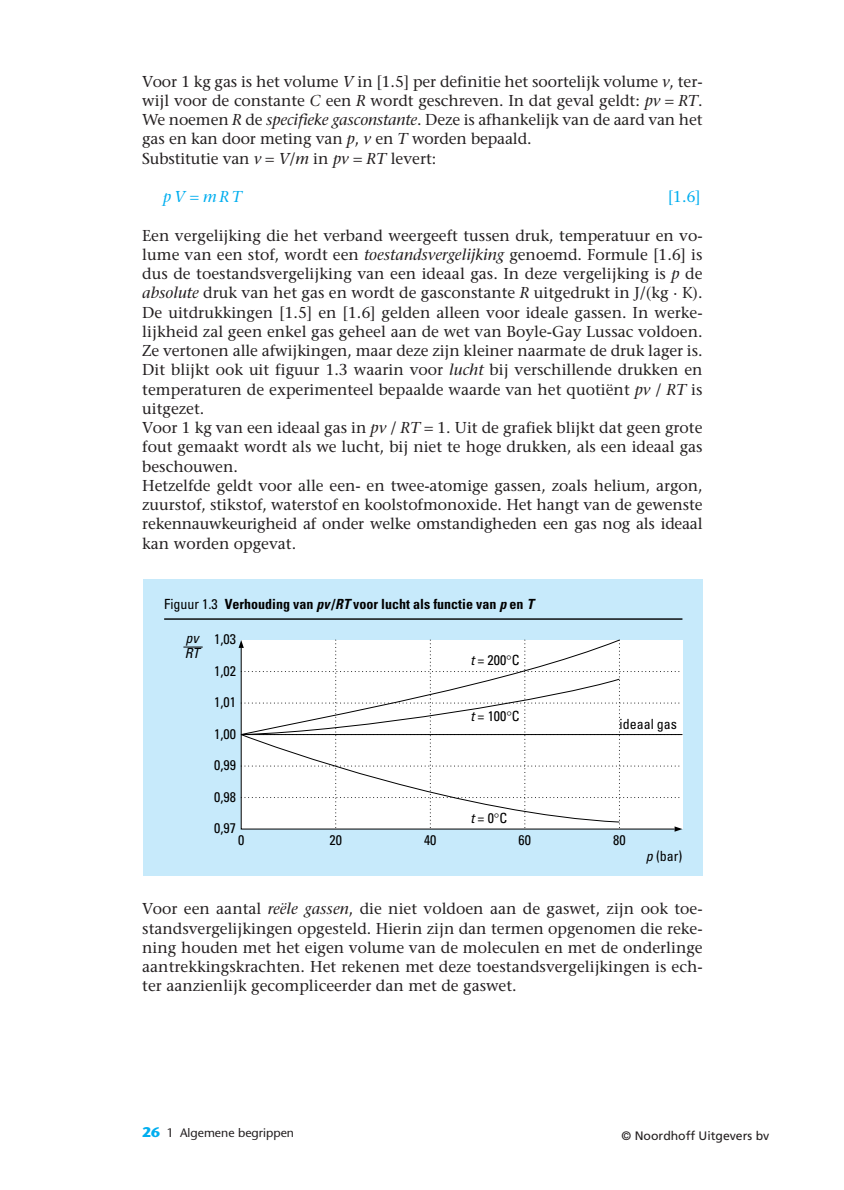
<style>
.page{position:relative;width:844px;height:1190px;background:#fff}
.page>*{position:absolute;margin:0;border:0;box-sizing:border-box;transform-origin:0 0}
.t1{font:15.75px/19.2px "Stone Serif";color:#231f20}
.t2{font:italic 15.75px "Stone Serif";color:#00aeef}
.t3{font:15.75px "Stone Serif";color:#00aeef}
.t4{font:condensed 14px "Univers";color:#000}
.t5{font:700 condensed 14px "Univers";color:#000}
.t6{font:italic condensed 14px/15.8px "Univers";color:#000}
.t7{font:12.25px "Frutiger";color:#231f20}
.t8{font:12.25px "Stone Sans";color:#231f20}
.s1{font-style:italic}
.s2{font-weight:400}
.s3{font-weight:700;font-size:14px;color:#00aeef}
</style>
<div class="page">
<div style="left:143px;top:580px;width:559px;height:296px;background:#c7eafb"></div>
<hr style="left:164px;top:618px;width:518px;height:2px;background:#000">
<svg style="left:183px;top:647px;width:20px;height:1px"></svg>
<svg style="left:238px;top:639px;width:444px;height:193px;background:#f4f5f5"></svg>
<p class="t1" style="left:142px;top:73px;width:562px">Voor 1 kg gas is het volume <span class="s1">V</span> in [1.5] per definitie het soortelijk volume <span class="s1">v</span>, ter&shy;wijl voor de constante <span class="s1">C</span> een <span class="s1">R</span> wordt geschreven. In dat geval geldt: <span class="s1">pv RT</span>.<br>We noemen <span class="s1">R</span> de <span class="s1">specifieke gasconstante</span>. Deze is afhankelijk van de aard van het gas en kan door meting van <span class="s1">p</span>, <span class="s1">v</span> en <span class="s1">T</span> worden bepaald.<br>Substitutie van <span class="s1">v V</span>/<span class="s1">m</span> in <span class="s1">pv RT</span> levert:</p>
<p class="t2" style="left:163px;top:191px;width:80px">pV mRT</p>
<p class="t3" style="left:667px;top:191px;width:35px">[1.6]</p>
<p class="t1" style="left:142px;top:227px;width:562px">Een vergelijking die het verband weergeeft tussen druk, temperatuur en vo&shy;lume van een stof, wordt een <span class="s1">toestandsvergelijking</span> genoemd. Formule [1.6] is dus de toestandsvergelijking van een ideaal gas. In deze vergelijking is <span class="s1">p</span> de <span class="s1">absolute</span> druk van het gas en wordt de gasconstante <span class="s1">R</span> uitgedrukt in J/(kg · K).<br>De uitdrukkingen [1.5] en [1.6] gelden alleen voor ideale gassen. In werke&shy;lijkheid zal geen enkel gas geheel aan de wet van Boyle-Gay Lussac voldoen.<br>Ze vertonen alle afwijkingen, maar deze zijn kleiner naarmate de druk lager is.<br>Dit blijkt ook uit figuur 1.3 waarin voor <span class="s1">lucht</span> bij verschillende drukken en temperaturen de experimenteel bepaalde waarde van het quotiënt <span class="s1">pv</span> / <span class="s1">RT</span> is uitgezet.<br>Voor 1 kg van een ideaal gas in <span class="s1">pv</span> / <span class="s1">RT</span> 1. Uit de grafiek blijkt dat geen grote fout gemaakt wordt als we lucht, bij niet te hoge drukken, als een ideaal gas beschouwen.<br>Hetzelfde geldt voor alle een- en twee-atomige gassen, zoals helium, argon, zuurstof, stikstof, waterstof en koolstofmonoxide. Het hangt van de gewenste rekennauwkeurigheid af onder welke omstandigheden een gas nog als ideaal kan worden opgevat.</p>
<p class="t5" style="left:164px;top:598px;width:371px"><span class="s2">Figuur 1.3</span> Verhouding van <span class="s1">pv</span> /<span class="s1">RT</span> voor lucht als functie van <span class="s1">p</span> en <span class="s1">T</span></p>
<p class="t6" style="left:185px;top:631px;width:16px">pv<br>RT</p>
<p class="t4" style="left:214px;top:634px;width:23px">1,03</p>
<p class="t4" style="left:214px;top:666px;width:23px">1,02</p>
<p class="t4" style="left:214px;top:697px;width:23px">1,01</p>
<p class="t4" style="left:214px;top:729px;width:23px">1,00</p>
<p class="t4" style="left:214px;top:760px;width:23px">0,99</p>
<p class="t4" style="left:214px;top:792px;width:23px">0,98</p>
<p class="t4" style="left:470px;top:655px;width:51px"><span class="s1">t</span> = 200 C</p>
<p class="t4" style="left:470px;top:711px;width:51px"><span class="s1">t</span> = 100 C</p>
<p class="t4" style="left:619px;top:719px;width:59px">ideaal gas</p>
<p class="t4" style="left:470px;top:813px;width:38px"><span class="s1">t</span> = 0 C</p>
<p class="t4" style="left:214px;top:823px;width:23px">0,97</p>
<p class="t4" style="left:238px;top:835px;width:8px">0</p>
<p class="t4" style="left:329px;top:835px;width:14px">20</p>
<p class="t4" style="left:424px;top:835px;width:14px">40</p>
<p class="t4" style="left:518px;top:835px;width:14px">60</p>
<p class="t4" style="left:613px;top:835px;width:14px">80</p>
<p class="t4" style="left:646px;top:850px;width:38px"><span class="s1">p</span> (bar)</p>
<p class="t1" style="left:142px;top:901px;width:562px;text-align:justify">Voor een aantal <span class="s1">reële gassen</span>, die niet voldoen aan de gaswet, zijn ook toe&shy;standsvergelijkingen opgesteld. Hierin zijn dan termen opgenomen die reke&shy;ning houden met het eigen volume van de moleculen en met de onderlinge aantrekkingskrachten. Het rekenen met deze toestandsvergelijkingen is ech&shy;ter aanzienlijk gecompliceerder dan met de gaswet.</p>
<p class="t8" style="left:142px;top:1128px;width:153px"><span class="s3">26</span> 1 Algemene begrippen</p>
<p class="t7" style="left:621px;top:1131px;width:149px">© Noordhoff Uitgevers bv</p>
</div>
